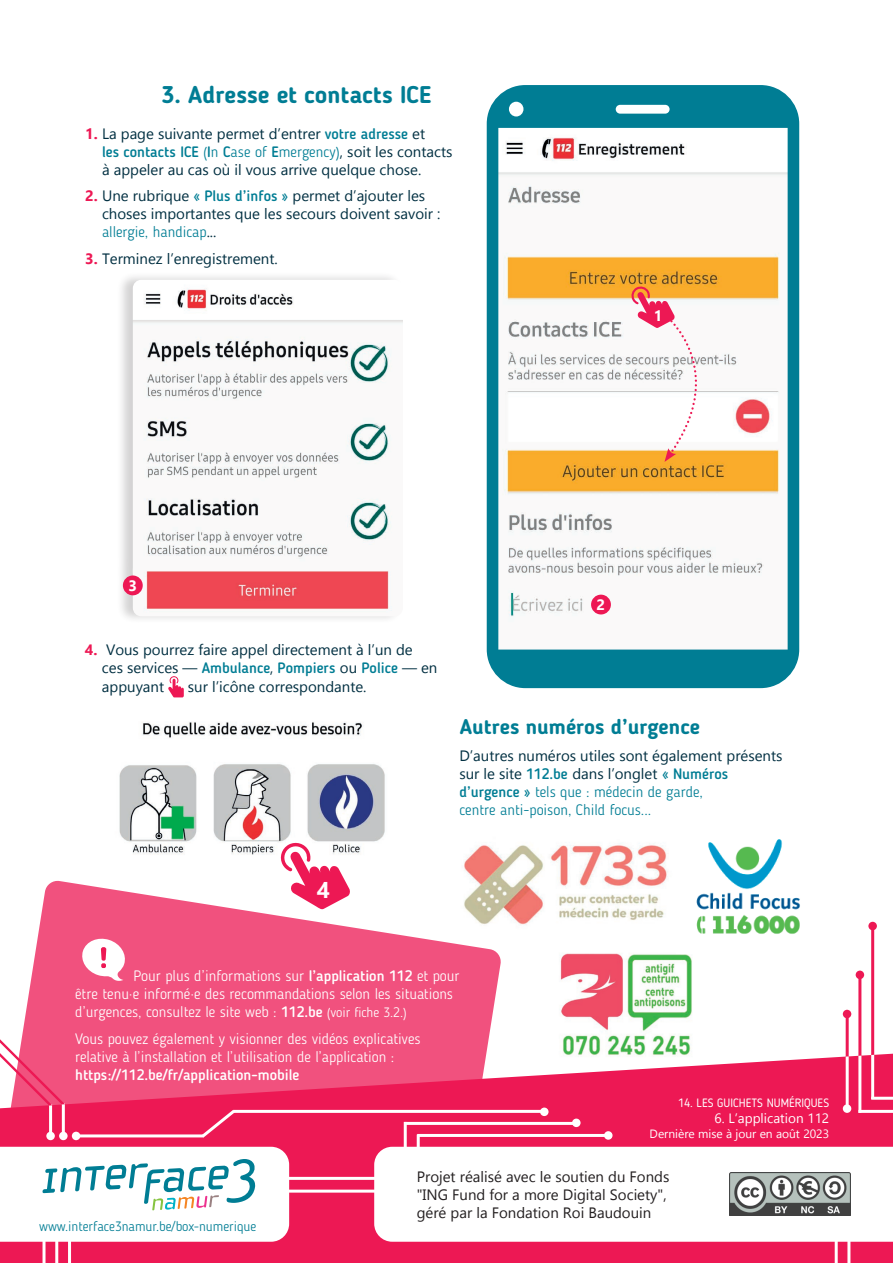
<style>
.page{position:relative;width:893px;height:1263px;background:#fff}
.page>*{position:absolute;margin:0;border:0;box-sizing:border-box;transform-origin:0 0}
.Titres{font:700 24px "Blogger Sans";color:#007d94}
.t1{font:700 22.8px "Gadugi";color:#fff}
.Titres-2{font:700 21px "Blogger Sans";color:#007d94}
.Paragraphe{font:15px/18px "Gadugi";color:#002f41}
.Paragraphe-2{font:300 15px/18px "Blogger Sans";color:#fff}
.t2{font:15px/18px "Gadugi";color:#231f20}
.t3{font:700 15px "Gadugi";color:#fff}
.t4{font:300 13.5px "Blogger Sans";color:#007d94}
.t5{font:13.5px "Gadugi";color:#fff}
.t6{font:12px "Gadugi";color:#fff}
.t7{font:12px "Blogger Sans";color:#fff}
.s1{font-weight:700;color:#ed1854}
.s2{font-family:"Blogger Sans";font-weight:500;color:#007d94}
.s3{font-family:"Blogger Sans";font-weight:300;color:#007d94}
.s4{font-weight:500}
.s5{font-size:13.5px}
</style>
<div class="page">
<img style="left:560px;top:953px;width:132px;height:97px">
<img style="left:676px;top:840px;width:124px;height:114px">
<img style="left:119px;top:722px;width:266px;height:133px">
<svg style="left:22px;top:880px;width:479px;height:170px;fill:#f1517e"></svg>
<svg style="left:80px;top:936px;width:47px;height:45px"></svg>
<svg style="left:487px;top:85px;width:312px;height:603px"></svg>
<div style="left:509px;top:102px;width:14px;height:14px;background:#fff;border-radius:50%"></div>
<svg style="left:168px;top:676px;width:16px;height:21px"></svg>
<div style="left:116px;top:272px;width:287px;height:353px;background:#231f20;opacity:.2"></div>
<img style="left:133px;top:280px;width:270px;height:281px">
<img style="left:133px;top:561px;width:270px;height:55px">
<div style="left:123px;top:575px;width:20px;height:20px;background:#ed1854;border-radius:50%"></div>
<div style="left:591px;top:595px;width:20px;height:19px;background:#ed1854;border-radius:50%"></div>
<svg style="left:630px;top:285px;width:90px;height:177px"></svg>
<img style="left:458px;top:843px;width:210px;height:94px">
<svg style="left:279px;top:841px;width:72px;height:69px"></svg>
<div style="left:309px;top:874px;width:30px;height:30px;background:#ed1854;border-radius:50%"></div>
<svg style="left:0;top:1050px;width:893px;height:213px;background:#ee3166"></svg>
<svg style="left:374px;top:1147px;width:519px;height:95px"></svg>
<hr style="left:287px;top:1177px;width:96px;height:3px;background:#fff">
<hr style="left:287px;top:1189px;width:96px;height:3px;background:#fff">
<hr style="left:417px;top:1134px;width:3px;height:26px;background:#fff">
<hr style="left:417px;top:1134px;width:191px;height:3px;background:#fff">
<hr style="left:393px;top:1202px;width:33px;height:3px;background:#fff">
<hr style="left:393px;top:1215px;width:33px;height:3px;background:#fff">
<hr style="left:393px;top:1228px;width:33px;height:3px;background:#fff">
<hr style="left:835px;top:1239px;width:3px;height:24px;background:#fff">
<hr style="left:847px;top:1239px;width:3px;height:24px;background:#fff">
<div style="left:46px;top:1132px;width:9px;height:8px;background:#fff;border-radius:50%"></div>
<div style="left:59px;top:1132px;width:9px;height:8px;background:#fff;border-radius:50%"></div>
<hr style="left:49px;top:1104px;width:3px;height:31px;background:#fff">
<hr style="left:62px;top:1103px;width:3px;height:31px;background:#fff">
<hr style="left:55px;top:1232px;width:3px;height:31px;background:#fff">
<hr style="left:68px;top:1231px;width:3px;height:32px;background:#fff">
<hr style="left:43px;top:1231px;width:3px;height:32px;background:#fff">
<svg style="left:198px;top:1107px;width:40px;height:33px"></svg>
<hr style="left:76px;top:1134px;width:128px;height:3px;background:#fff">
<div style="left:72px;top:1132px;width:8px;height:8px;background:#fff;border-radius:50%"></div>
<svg style="left:0;top:1034px;width:65px;height:71px"></svg>
<hr style="left:233px;top:1110px;width:312px;height:3px;background:#fff">
<div style="left:540px;top:1107px;width:9px;height:9px;background:#fff;border-radius:50%"></div>
<hr style="left:871px;top:928px;width:3px;height:128px;background:#ed1854">
<hr style="left:858px;top:973px;width:3px;height:84px;background:#ed1854">
<hr style="left:846px;top:1015px;width:3px;height:42px;background:#ed1854">
<hr style="left:846px;top:1056px;width:3px;height:55px;background:#fff">
<hr style="left:858px;top:1055px;width:3px;height:58px;background:#fff">
<hr style="left:871px;top:1055px;width:3px;height:44px;background:#fff">
<div style="left:843px;top:1104px;width:8px;height:9px;background:#fff;border-radius:50%"></div>
<hr style="left:858px;top:1110px;width:35px;height:3px;background:#fff">
<hr style="left:871px;top:1097px;width:22px;height:3px;background:#fff">
<div style="left:843px;top:1010px;width:8px;height:8px;background:#ed1854;border-radius:50%"></div>
<div style="left:856px;top:970px;width:8px;height:9px;background:#ed1854;border-radius:50%"></div>
<div style="left:868px;top:922px;width:9px;height:8px;background:#ed1854;border-radius:50%"></div>
<img style="left:729px;top:1173px;width:121px;height:42px">
<svg style="left:0;top:1147px;width:289px;height:95px"></svg>
<hr style="left:404px;top:1122px;width:3px;height:27px;background:#fff">
<hr style="left:404px;top:1122px;width:172px;height:3px;background:#fff">
<div style="left:572px;top:1118px;width:9px;height:9px;background:#fff;border-radius:50%"></div>
<div style="left:604px;top:1131px;width:8px;height:9px;background:#fff;border-radius:50%"></div>
<p class="Titres" style="left:162px;top:80px;width:271px">3. Adresse et contacts ICE</p>
<p class="Paragraphe" style="left:102px;top:125px;width:352px;text-indent:-17px"><span class="s1">1.</span> La page suivante permet d’entrer <span class="s2">votre adresse</span> et<br><span class="s2">les contacts ICE</span> <span class="s3">(</span><span class="s2">I</span><span class="s3">n</span> <span class="s2">C</span><span class="s3">ase of</span> <span class="s2">E</span><span class="s3">mergency)</span>, soit les contacts à appeler au cas où il vous arrive quelque chose.</p>
<p class="Paragraphe" style="left:102px;top:187px;width:340px;text-indent:-17px"><span class="s1">2.</span> Une rubrique <span class="s2">« Plus d’infos »</span> permet d’ajouter les choses importantes que les secours doivent savoir : <span class="s3">allergie, handicap</span>...</p>
<p class="Paragraphe" style="left:85px;top:250px;width:194px"><span class="s1">3.</span> Terminez l’enregistrement.</p>
<p class="t3" style="left:654px;top:307px;width:10px">1</p>
<p class="t3" style="left:128px;top:576px;width:10px">3</p>
<p class="Paragraphe" style="left:102px;top:640px;width:337px;line-height:18.5px;text-indent:-17px"><span class="s1">4.</span> Vous pourrez faire appel directement à l’un de ces services — <span class="s2">Ambulance</span>, <span class="s2">Pompiers</span> ou <span class="s2">Police</span> — en appuyant</p>
<p class="Paragraphe" style="left:188px;top:678px;width:180px">sur l’icône correspondante.</p>
<p class="t3" style="left:596px;top:596px;width:10px">2</p>
<p class="Titres-2" style="left:460px;top:713px;width:242px">Autres numéros d’urgence</p>
<p class="Paragraphe" style="left:459px;top:747px;width:325px">D’autres numéros utiles sont également présents sur le site <span class="s2">112.be</span> dans l’onglet <span class="s2">« Numéros d’urgence »</span> <span class="s3">tels que : médecin de garde,<br>centre anti-poison, Child focus...</span></p>
<p class="t1" style="left:317px;top:876px;width:15px">4</p>
<p class="Paragraphe-2" style="left:75px;top:967px;width:386px;text-indent:58px">Pour plus d’informations sur <span class="s4">l’application 112</span> et pour être tenu·e informé·e des recommandations selon les situations d’urgences, consultez le site web : <span class="s4">112.be</span> <span class="s5">(voir fiche 3.2.)</span></p>
<p class="Paragraphe-2" style="left:75px;top:1029px;width:347px">Vous pouvez également y visionner des vidéos explicatives relative à l’installation et l’utilisation de l’application : <span class="s4">https://112.be/fr/application-mobile</span></p>
<p class="t7" style="left:678px;top:1095px;width:152px">14. LES GUICHETS NUMÉRIQUES</p>
<p class="t5" style="left:714px;top:1110px;width:116px">6. L’application 112</p>
<p class="t6" style="left:650px;top:1126px;width:181px">Dernière mise à jour en août 2023</p>
<p class="t4" style="left:39px;top:1218px;width:219px">www.interface3namur.be/box-numerique</p>
<p class="t2" style="left:417px;top:1167px;width:254px">Projet réalisé avec le soutien du Fonds "ING Fund for a more Digital Society", géré par la Fondation Roi Baudouin</p>
</div>
